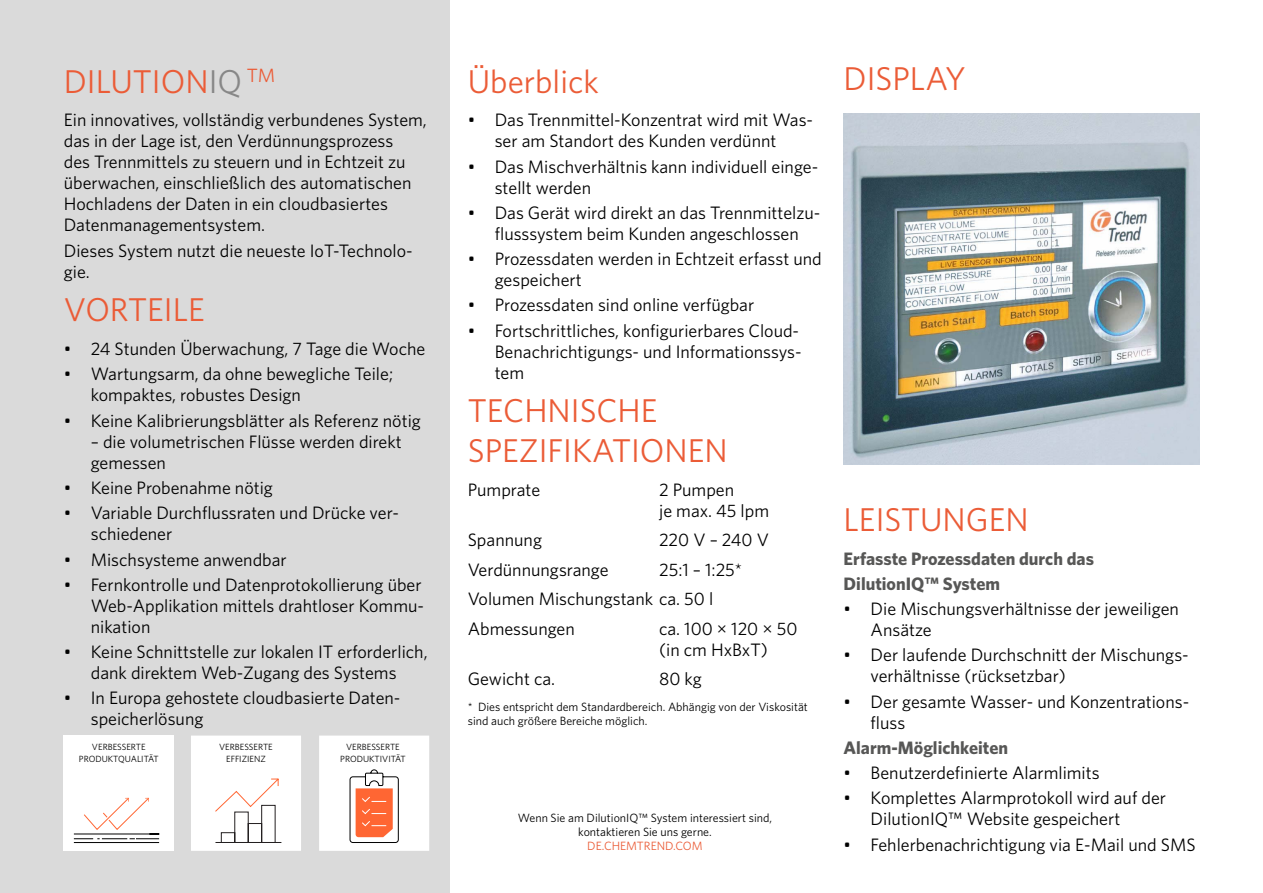
<style>
.page{position:relative;width:1263px;height:893px;background:#fff}
.page>*{position:absolute;margin:0;border:0;box-sizing:border-box;transform-origin:0 0}
.t1{font:33px/39.6px "Whitney";color:#eb5c37}
.t2{font:18px/21px "Whitney";color:#000}
.t3{font:700 18px/25.2px "Whitney";color:#575756}
.t4{font:12px/14.4px "Whitney";color:#000}
.t5{font:12px "Whitney";color:#eb5c37}
.t6{font:9px/12px "Whitney";color:#000;text-align:center}
.s1{color:#878787}
</style>
<div class="page">
<div style="left:0;top:0;width:449px;height:893px;background:#dadada"></div>
<img style="left:843px;top:114px;width:356px;height:350px">
<div style="left:64px;top:736px;width:110px;height:115px;background:#fff"></div>
<hr style="left:74px;top:834px;width:85px;height:1px;background:#010101">
<svg style="left:84px;top:797px;width:65px;height:33px"></svg>
<svg style="left:74px;top:838px;width:85px;height:1px"></svg>
<hr style="left:74px;top:842px;width:85px;height:1px;background:#010101">
<div style="left:191px;top:736px;width:110px;height:115px;background:#fff"></div>
<svg style="left:215px;top:778px;width:67px;height:65px"></svg>
<div style="left:319px;top:736px;width:110px;height:115px;background:#fff"></div>
<svg style="left:349px;top:769px;width:50px;height:74px"></svg>
<h1 class="t1" style="left:64px;top:61px;width:213px">DILUTION<span class="s1">IQ</span> <sup>TM</sup></h1>
<p class="t2" style="left:64px;top:109px;width:365px">Ein innovatives, vollständig verbundenes System, das in der Lage ist, den Verdünnungsprozess<br>des Trennmittels zu steuern und in Echtzeit zu überwachen, einschließlich des automatischen Hochladens der Daten in ein cloudbasiertes Datenmanagementsystem.</p>
<p class="t2" style="left:64px;top:239px;width:350px">Dieses System nutzt die neueste IoT-Technolo&shy;gie.</p>
<h1 class="t1" style="left:64px;top:289px;width:143px">VORTEILE</h1>
<p class="t2" style="left:64px;top:338px;width:363px">• 24 Stunden Überwachung, 7 Tage die Woche</p>
<p class="t2" style="left:91px;top:363px;width:304px;text-indent:-27px">• Wartungsarm, da ohne bewegliche Teile; kompaktes, robustes Design</p>
<p class="t2" style="left:64px;top:410px;width:359px">• Keine Kalibrierungsblätter als Referenz nötig</p>
<p class="t2" style="left:91px;top:431px;width:312px">– die volumetrischen Flüsse werden direkt gemessen</p>
<p class="t2" style="left:64px;top:477px;width:211px">• Keine Probenahme nötig</p>
<p class="t2" style="left:91px;top:502px;width:310px;text-indent:-27px">• Variable Durchflussraten und Drücke ver&shy;schiedener</p>
<p class="t2" style="left:64px;top:548px;width:224px">• Mischsysteme anwendbar</p>
<p class="t2" style="left:91px;top:574px;width:335px;text-indent:-27px">• Fernkontrolle und Datenprotokollierung über<br>Web-Applikation mittels drahtloser Kommu&shy;nikation</p>
<p class="t2" style="left:64px;top:641px;width:365px;text-align:center">• Keine Schnittstelle zur lokalen IT erforderlich, dank direktem Web-Zugang des Systems</p>
<p class="t2" style="left:91px;top:687px;width:311px;text-indent:-27px">• In Europa gehostete cloudbasierte Daten&shy;speicherlösung</p>
<p class="t6" style="left:79px;top:741px;width:81px">VERBESSERTE<br>PRODUKTQUALITÄT</p>
<p class="t6" style="left:219px;top:741px;width:55px">VERBESSERTE<br>EFFIZIENZ</p>
<p class="t6" style="left:340px;top:741px;width:67px">VERBESSERTE<br>PRODUKTIVITÄT</p>
<h1 class="t1" style="left:468px;top:61px;width:133px">Überblick</h1>
<p class="t2" style="left:468px;top:109px;width:347px;text-align:center">• Das Trennmittel-Konzentrat wird mit Was&shy;ser am Standort des Kunden verdünnt</p>
<p class="t2" style="left:495px;top:155px;width:325px;text-indent:-27px">• Das Mischverhältnis kann individuell einge&shy;stellt werden</p>
<p class="t2" style="left:468px;top:202px;width:354px;text-align:center">• Das Gerät wird direkt an das Trennmittelzu&shy;flusssystem beim Kunden angeschlossen</p>
<p class="t2" style="left:495px;top:248px;width:328px;text-indent:-27px">• Prozessdaten werden in Echtzeit erfasst und gespeichert</p>
<p class="t2" style="left:468px;top:294px;width:288px">• Prozessdaten sind online verfügbar</p>
<p class="t2" style="left:495px;top:319px;width:308px;text-indent:-27px">• Fortschrittliches, konfigurierbares Cloud-<br>Benachrichtigungs- und Informationssys&shy;tem</p>
<h1 class="t1" style="left:468px;top:390px;width:262px">TECHNISCHE<br>SPEZIFIKATIONEN</h1>
<p class="t2" style="left:468px;top:479px;width:74px">Pumprate</p>
<p class="t2" style="left:659px;top:479px;width:111px">2 Pumpen<br>je max. 45 lpm</p>
<p class="t2" style="left:468px;top:529px;width:76px">Spannung</p>
<p class="t2" style="left:659px;top:529px;width:111px">220 V – 240 V</p>
<p class="t2" style="left:468px;top:559px;width:142px">Verdünnungsrange</p>
<p class="t2" style="left:468px;top:554px;width:276px;line-height:29.5px;text-indent:191px">25:1 – 1:25*<br>Volumen Mischungstank ca. 50 l<br>Abmessungen</p>
<p class="t2" style="left:659px;top:618px;width:140px">ca. 100 × 120 × 50 (in cm HxBxT)</p>
<p class="t2" style="left:468px;top:668px;width:89px">Gewicht ca.</p>
<p class="t2" style="left:659px;top:668px;width:44px">80 kg</p>
<p class="t4" style="left:468px;top:699px;width:342px">* Dies entspricht dem Standardbereich. Abhängig von der Viskosität sind auch größere Bereiche möglich.</p>
<p class="t4" style="left:518px;top:810px;width:256px;text-align:center">Wenn Sie am DilutionIQ™ System interessiert sind, kontaktieren Sie uns gerne.</p>
<p class="t5" style="left:587px;top:838px;width:117px">DE.CHEMTREND.COM</p>
<h1 class="t1" style="left:843px;top:58px;width:124px">DISPLAY</h1>
<h1 class="t1" style="left:843px;top:499px;width:187px">LEISTUNGEN</h1>
<p class="t3" style="left:843px;top:545px;width:252px">Erfasste Prozessdaten durch das<br>DilutionIQ™ System</p>
<p class="t2" style="left:870px;top:598px;width:310px;text-indent:-27px">• Die Mischungsverhältnisse der jeweiligen<br>Ansätze</p>
<p class="t2" style="left:870px;top:644px;width:320px;text-indent:-27px">• Der laufende Durchschnitt der Mischungs&shy;verhältnisse (rücksetzbar)</p>
<p class="t2" style="left:870px;top:690px;width:320px;text-indent:-27px">• Der gesamte Wasser- und Konzentrations&shy;fluss</p>
<p class="t3" style="left:843px;top:735px;width:166px">Alarm-Möglichkeiten</p>
<p class="t2" style="left:843px;top:762px;width:258px">• Benutzerdefinierte Alarmlimits</p>
<p class="t2" style="left:870px;top:787px;width:297px;text-indent:-27px">• Komplettes Alarmprotokoll wird auf der<br>DilutionIQ™ Website gespeichert</p>
<p class="t2" style="left:843px;top:833px;width:353px">• Fehlerbenachrichtigung via E-Mail und SMS</p>
</div>
